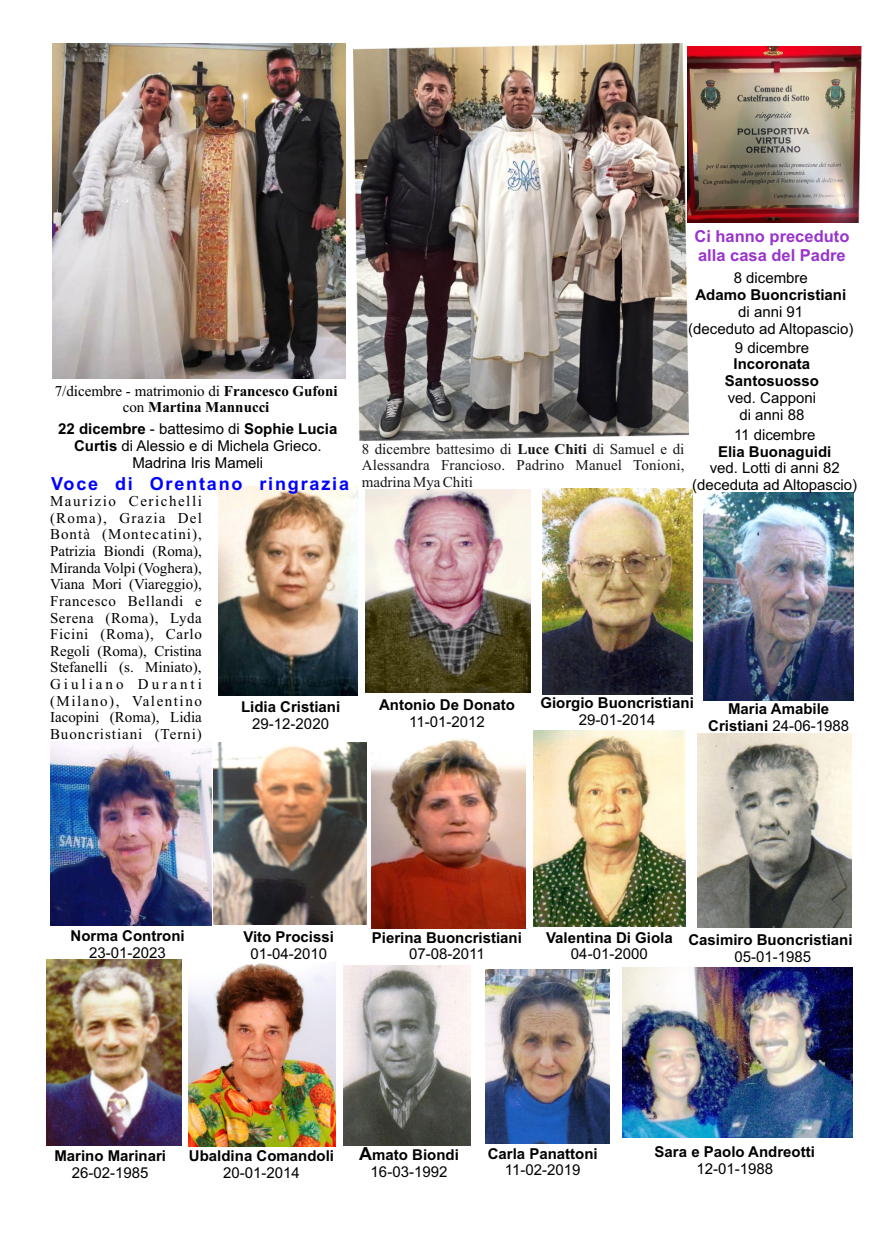
<style>
.page{position:relative;width:893px;height:1238px;background:#fff}
.page>*{position:absolute;margin:0;border:0;box-sizing:border-box;transform-origin:0 0}
.t1{font:700 18px "Arial";letter-spacing:.1em;color:#00f}
.t2{font:700 16.5px/18.5px "Arial";color:#93c}
.t3{font:15px/16.8px "Arial";color:#000;text-align:center}
.t4{font:700 15px/16.8px "Arial";color:#000;text-align:center}
.t5{font:15px/16.6px "Times New Roman";letter-spacing:.065em;color:#000;text-align:justify}
.t6{font:15px/16.6px "Times New Roman";letter-spacing:.01em;color:#151616;text-align:justify}
.t7{font:700 15px/16.6px "Times New Roman";color:#000;text-align:center}
.s1{font-weight:400}
.s2{font-weight:700}
.s3{font-size:18px}
</style>
<div class="page">
<img style="left:486px;top:969px;width:123px;height:174px">
<img style="left:343px;top:965px;width:127px;height:180px">
<img style="left:622px;top:967px;width:230px;height:170px">
<img style="left:188px;top:963px;width:147px;height:183px">
<img style="left:46px;top:959px;width:136px;height:186px">
<img style="left:213px;top:742px;width:154px;height:182px">
<img style="left:372px;top:739px;width:153px;height:189px">
<img style="left:50px;top:741px;width:161px;height:184px">
<img style="left:365px;top:489px;width:165px;height:203px">
<img style="left:703px;top:492px;width:151px;height:208px">
<img style="left:542px;top:489px;width:151px;height:205px">
<img style="left:353px;top:43px;width:336px;height:398px">
<img style="left:697px;top:733px;width:155px;height:194px">
<img style="left:533px;top:731px;width:153px;height:195px">
<img style="left:52px;top:44px;width:294px;height:334px">
<img style="left:218px;top:487px;width:139px;height:208px">
<img style="left:688px;top:46px;width:174px;height:176px">
<p class="t7" style="left:55px;top:384px;width:284px"><span class="s1">7/dicembre - matrimonio di</span> Francesco Gufoni <span class="s1">con</span> Martina Mannucci</p>
<p class="t3" style="left:58px;top:422px;width:281px"><span class="s2">22 dicembre</span> - battesimo di <span class="s2">Sophie Lucia<br>Curtis</span> di Alessio e di Michela Grieco.<br>Madrina Iris Mameli</p>
<p class="t1" style="left:51px;top:476px;width:300px">Voce di Orentano ringrazia</p>
<p class="t5" style="left:50px;top:494px;width:153px">Maurizio Cerichelli (Roma), Grazia Del Bontà (Montecatini), Patrizia Biondi (Roma), Miranda Volpi (Voghera), Viana Mori (Viareggio), Francesco Bellandi e Serena (Roma), Lyda Ficini (Roma), Carlo Regoli (Roma), Cristina Stefanelli (s. Miniato), Giuliano Duranti (Milano), Valentino Iacopini (Roma), Lidia Buoncristiani (Terni)</p>
<p class="t4" style="left:241px;top:699px;width:101px">Lidia Cristiani</p>
<p class="t3" style="left:252px;top:716px;width:78px">29-12-2020</p>
<p class="t2" style="left:694px;top:229px;width:156px">Ci hanno preceduto alla casa del Padre</p>
<p class="t3" style="left:734px;top:271px;width:76px">8 dicembre</p>
<p class="t4" style="left:695px;top:288px;width:152px">Adamo Buoncristiani</p>
<p class="t3" style="left:688px;top:304px;width:167px">di anni 91<br>(deceduto ad Altopascio)</p>
<p class="t3" style="left:735px;top:340px;width:76px">9 dicembre</p>
<p class="t4" style="left:725px;top:357px;width:96px">Incoronata<br>Santosuosso</p>
<p class="t3" style="left:728px;top:390px;width:90px">ved. Capponi di anni 88</p>
<p class="t6" style="left:362px;top:442px;width:324px">8 dicembre battesimo di <span class="s2">Luce Chiti</span> di Samuel e di Alessandra Francioso. Padrino Manuel Tonioni, madrina Mya Chiti</p>
<p class="t3" style="left:734px;top:427px;width:83px">11 dicembre</p>
<p class="t4" style="left:718px;top:444px;width:115px">Elia Buonaguidi</p>
<p class="t3" style="left:692px;top:461px;width:167px">ved. Lotti di anni 82 (deceduta ad Altopascio)</p>
<p class="t4" style="left:379px;top:697px;width:137px">Antonio De Donato</p>
<p class="t3" style="left:409px;top:714px;width:77px">11-01-2012</p>
<p class="t4" style="left:540px;top:695px;width:155px">Giorgio Buoncristiani</p>
<p class="t3" style="left:579px;top:712px;width:78px">29-01-2014</p>
<p class="t4" style="left:708px;top:702px;width:142px">Maria Amabile<br>Cristiani <span class="s1">24-06-1988</span></p>
<p class="t4" style="left:71px;top:928px;width:116px">Norma Controni</p>
<p class="t3" style="left:89px;top:945px;width:78px">23-01-2023</p>
<p class="t4" style="left:243px;top:929px;width:92px">Vito Procissi</p>
<p class="t3" style="left:250px;top:946px;width:78px">01-04-2010</p>
<p class="t4" style="left:372px;top:930px;width:152px">Pierina Buoncristiani</p>
<p class="t3" style="left:409px;top:947px;width:77px">07-08-2011</p>
<p class="t4" style="left:546px;top:930px;width:128px">Valentina Di Giola</p>
<p class="t3" style="left:571px;top:947px;width:78px">04-01-2000</p>
<p class="t4" style="left:688px;top:933px;width:166px">Casimiro Buoncristiani</p>
<p class="t3" style="left:734px;top:949px;width:78px">05-01-1985</p>
<p class="t4" style="left:54px;top:1148px;width:113px">Marino Marinari</p>
<p class="t3" style="left:72px;top:1165px;width:78px">26-02-1985</p>
<p class="t4" style="left:189px;top:1148px;width:147px">Ubaldina Comandoli</p>
<p class="t3" style="left:223px;top:1165px;width:78px">20-01-2014</p>
<p class="t4" style="left:359px;top:1147px;width:101px;line-height:17.4px"><span class="s3">A</span>mato Biondi<br><span class="s1">16-03-1992</span></p>
<p class="t4" style="left:488px;top:1146px;width:112px">Carla Panattoni</p>
<p class="t3" style="left:505px;top:1163px;width:77px">11-02-2019</p>
<p class="t4" style="left:655px;top:1144px;width:162px">Sara e Paolo Andreotti</p>
<p class="t3" style="left:696px;top:1161px;width:78px">12-01-1988</p>
</div>
